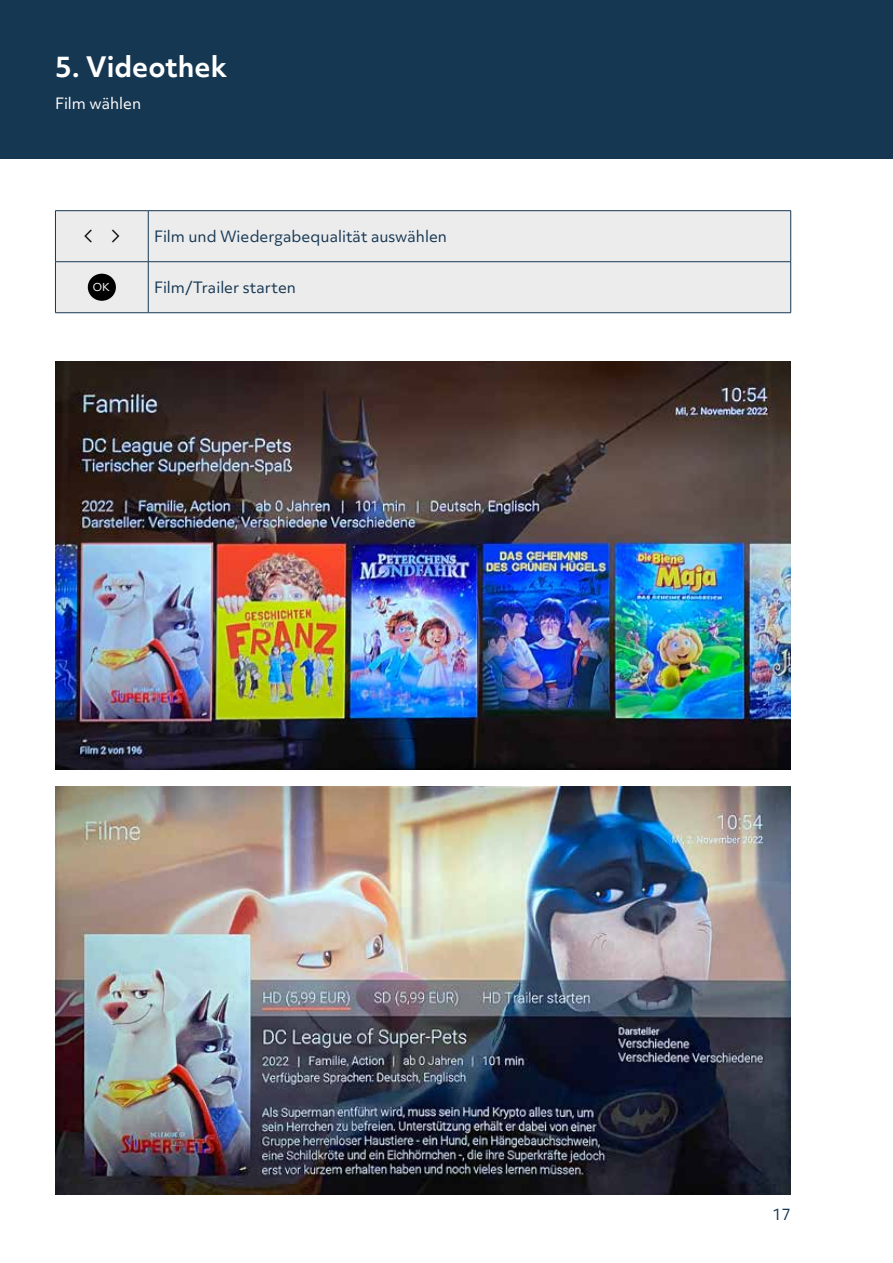
<style>
.page{position:relative;width:893px;height:1263px;background:#fff}
.page>*{position:absolute;margin:0;border:0;box-sizing:border-box;transform-origin:0 0}
.t1{font:700 27px "Objektiv Mk 3";color:#fff}
.t2{font:15px "Objektiv Mk 3";color:#163752}
.t3{font:15px "Objektiv Mk 3";color:#fff}
.t4{font:10.5px "Objektiv Mk 3";color:#fff}
</style>
<div class="page">
<div style="left:0;top:0;width:893px;height:158px;background:#163752"></div>
<div style="left:56px;top:211px;width:734px;height:101px;background:#ececed"></div>
<hr style="left:55px;top:210px;width:93px;height:1px;background:#163752">
<hr style="left:55px;top:211px;width:1px;height:50px;background:#163752">
<hr style="left:148px;top:210px;width:643px;height:1px;background:#163752">
<hr style="left:148px;top:211px;width:1px;height:50px;background:#163752">
<hr style="left:790px;top:211px;width:1px;height:50px;background:#163752">
<hr style="left:55px;top:261px;width:93px;height:1px;background:#163752">
<hr style="left:55px;top:262px;width:1px;height:51px;background:#163752">
<hr style="left:148px;top:261px;width:643px;height:1px;background:#163752">
<hr style="left:148px;top:262px;width:1px;height:51px;background:#163752">
<hr style="left:790px;top:262px;width:1px;height:51px;background:#163752">
<hr style="left:55px;top:312px;width:93px;height:1px;background:#163752">
<hr style="left:148px;top:312px;width:643px;height:1px;background:#163752">
<div style="left:88px;top:274px;width:28px;height:27px;background:#000;border-radius:50%"></div>
<img style="left:55px;top:361px;width:736px;height:409px">
<img style="left:55px;top:787px;width:736px;height:408px">
<svg style="left:84px;top:230px;width:8px;height:13px"></svg>
<svg style="left:112px;top:230px;width:8px;height:13px"></svg>
<h1 class="t1" style="left:55px;top:48px;width:173px">5. Videothek</h1>
<p class="t3" style="left:55px;top:93px;width:88px">Film wählen</p>
<p class="t2" style="left:154px;top:226px;width:294px">Film und Wiedergabequalität auswählen</p>
<p class="t4" style="left:93px;top:280px;width:19px">OK</p>
<p class="t2" style="left:154px;top:277px;width:143px">Film/Trailer starten</p>
<p class="t2" style="left:772px;top:1204px;width:20px">17</p>
</div>
